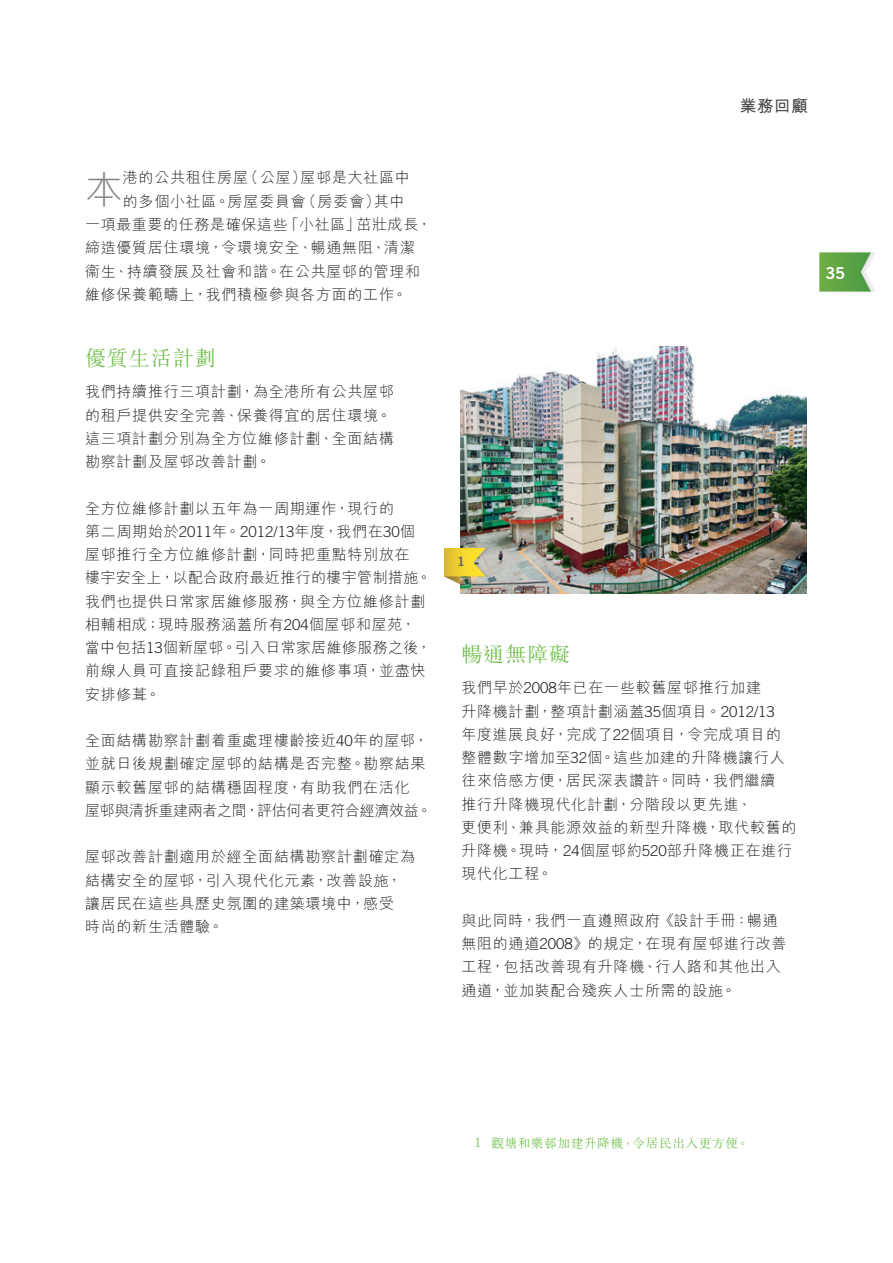
<style>
.page{position:relative;width:893px;height:1263px;background:#fff}
.page>*{position:absolute;margin:0;border:0;box-sizing:border-box;transform-origin:0 0}
.Body_Text{font:300 37.8px "M Hei HK";color:#808285}
.Heading_1{font:300 21px "M Sung HK";letter-spacing:.045em;color:#6cbd45}
.t1{font:700 16.5px "M Hei HK";color:#4b4c4d}
.t2{font:16.5px "Trade Gothic LT Std Bd 2";color:#fff}
.Body_Text-2{font:300 15px/23.2px "M Hei HK";letter-spacing:.05em;color:#231f20}
.t3{font:300 12.75px "M Sung HK";letter-spacing:.04em;color:#6cbd45}
.t4{font:12.75px "Trade Gothic LT Std Bd 2";color:#636366}
.s1{font-family:"Trade Gothic LT Std"}
.s2{font-family:"Else NPL Std"}
</style>
<div class="page">
<svg style="left:819px;top:252px;width:56px;height:40px;background:#7ab265"></svg>
<img style="left:460px;top:346px;width:347px;height:248px">
<svg style="left:444px;top:548px;width:46px;height:36px;background:#d9c55b"></svg>
<p class="Body_Text" style="left:85px;top:171px;width:39px">本</p>
<p class="Body_Text-2" style="left:123px;top:166px;width:289px">港的公共租住房屋（公屋）屋邨是大社區中</p>
<p class="Body_Text-2" style="left:123px;top:189px;width:284px">的多個小社區。房屋委員會（房委會）其中</p>
<p class="Body_Text-2" style="left:85px;top:213px;width:348px">一項最重要的任務是確保這些「小社區」茁壯成長，</p>
<p class="Body_Text-2" style="left:85px;top:236px;width:331px">締造優質居住環境，令環境安全、暢通無阻、清潔</p>
<p class="Body_Text-2" style="left:85px;top:259px;width:337px">衞生、持續發展及社會和諧。在公共屋邨的管理和</p>
<p class="Body_Text-2" style="left:85px;top:282px;width:324px">維修保養範疇上，我們積極參與各方面的工作。</p>
<p class="Heading_1" style="left:85px;top:343px;width:132px">優質生活計劃</p>
<p class="Body_Text-2" style="left:85px;top:380px;width:310px">我們持續推行三項計劃，為全港所有公共屋邨的租戶提供安全完善、保養得宜的居住環境。這三項計劃分別為全方位維修計劃、全面結構勘察計劃及屋邨改善計劃。</p>
<p class="Body_Text-2" style="left:85px;top:496px;width:311px">全方位維修計劃以五年為一周期運作，現行的</p>
<p class="Body_Text-2" style="left:85px;top:519px;width:331px">第二周期始於<span class="s1">2011</span>年。<span class="s1">2012/13</span>年度，我們在<span class="s1">30</span>個</p>
<p class="Body_Text-2" style="left:85px;top:543px;width:326px">屋邨推行全方位維修計劃，同時把重點特別放在</p>
<p class="Body_Text-2" style="left:85px;top:566px;width:348px">樓宇安全上，以配合政府最近推行的樓宇管制措施。我們也提供日常家居維修服務，與全方位維修計劃相輔相成；現時服務涵蓋所有<span class="s1">204</span>個屋邨和屋苑，</p>
<p class="Body_Text-2" style="left:85px;top:636px;width:348px">當中包括<span class="s1">13</span>個新屋邨。引入日常家居維修服務之後，前線人員可直接記錄租戶要求的維修事項，並盡快安排修葺。</p>
<p class="Body_Text-2" style="left:85px;top:729px;width:348px">全面結構勘察計劃着重處理樓齡接近<span class="s1">40</span>年的屋邨，並就日後規劃確定屋邨的結構是否完整。勘察結果顯示較舊屋邨的結構穩固程度，有助我們在活化<br>屋邨與清拆重建兩者之間，評估何者更符合經濟效益。</p>
<p class="Body_Text-2" style="left:85px;top:845px;width:331px">屋邨改善計劃適用於經全面結構勘察計劃確定為結構安全的屋邨，引入現代化元素，改善設施，讓居民在這些具歷史氛圍的建築環境中，感受<br>時尚的新生活體驗。</p>
<p class="t1" style="left:740px;top:94px;width:69px">業務回顧</p>
<p class="t2" style="left:825px;top:263px;width:21px">35</p>
<p class="t4" style="left:457px;top:554px;width:9px">1</p>
<p class="Heading_1" style="left:461px;top:639px;width:110px">暢通無障礙</p>
<p class="Body_Text-2" style="left:461px;top:676px;width:337px">我們早於<span class="s1">2008</span>年已在一些較舊屋邨推行加建<br>升降機計劃，整項計劃涵蓋<span class="s1">35</span>個項目。<span class="s1">2012/13<br></span>年度進展良好，完成了<span class="s1">22</span>個項目，令完成項目的整體數字增加至<span class="s1">32</span>個。這些加建的升降機讓行人往來倍感方便，居民深表讚許。同時，我們繼續<br>推行升降機現代化計劃，分階段以更先進、<br>更便利、兼具能源效益的新型升降機，取代較舊的升降機。現時，<span class="s1">24</span>個屋邨約<span class="s1">520</span>部升降機正在進行現代化工程。</p>
<p class="Body_Text-2" style="left:461px;top:908px;width:327px">與此同時，我們一直遵照政府《設計手冊：暢通無阻的通道<span class="s1">2008</span>》的規定，在現有屋邨進行改善工程，包括改善現有升降機、行人路和其他出入通道，並加裝配合殘疾人士所需的設施。</p>
<p class="t3" style="left:474px;top:1134px;width:277px"><span class="s2">1</span> 觀塘和樂邨加建升降機，令居民出入更方便。</p>
</div>
